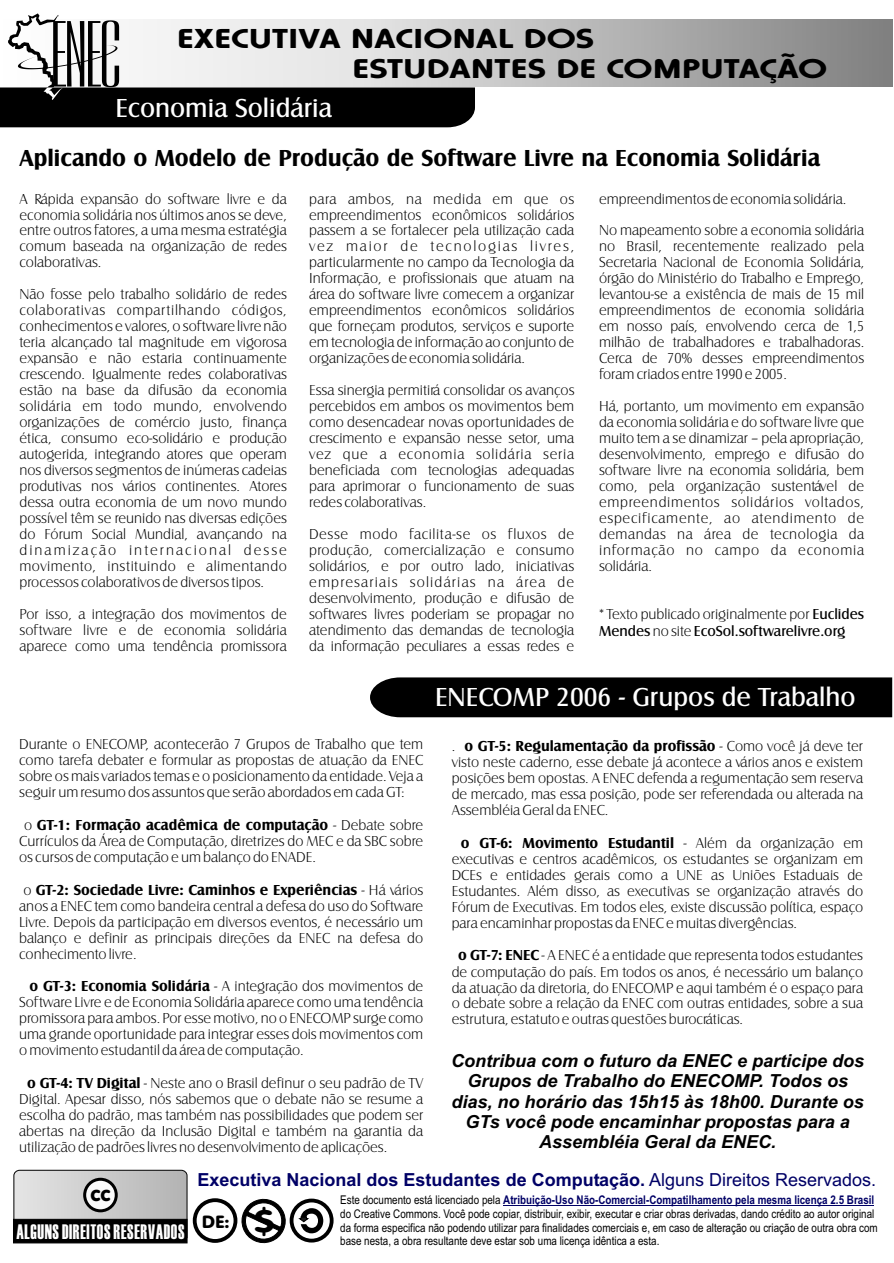
<style>
.page{position:relative;width:894px;height:1263px;background:#fff}
.page>*{position:absolute;margin:0;border:0;box-sizing:border-box;transform-origin:0 0}
.t1{font:28.5px "Horatio D Bol";color:#000;scale:1.37 1}
.t2{font:28.35px "Horatio D Bol";color:#000;scale:1.39 1}
.t3{font:27px "Castle T";color:#fff}
.t4{font:700 24px "Castle T";color:#000}
.t5{font:20.85px "Haettenschweiler";letter-spacing:.04em;color:#fff;scale:.81 1}
.t6{font:20.85px "VAG Rounded BT";color:#000}
.t7{font:italic 700 18px/20.1px "Arial";color:#000;text-align:center}
.t8{font:700 18px "Arial";color:#006}
.t9{font:17.55px "VAG Rounded BT";color:#000;scale:1.09 1}
.t10{font:15px/16px "Castle T Lig";color:#000;text-align:justify}
.t11{font:700 15px "Castle T";color:#000}
.t12{font:15px "Castle T";color:#000}
.t13{font:12px/13.6px "Arial Narrow";color:#000}
.s1{font-family:"Castle T"}
.s2{font-family:"Castle T Lig"}
.s3{font-family:"Castle T Lig";font-weight:400}
.s4{font-family:"Castle T";font-weight:700}
.s5{font-weight:400}
.s6{font-weight:700;color:#006}
.s7{font-size:30.3px}
</style>
<div class="page">
<svg style="left:475px;top:20px;width:418px;height:67px;background:#a6a6a6"></svg>
<svg style="left:0;top:13px;width:475px;height:114px"></svg>
<svg style="left:13px;top:1170px;width:175px;height:68px;background:#c4c4c4"></svg>
<div style="left:13px;top:1219px;width:174px;height:24px;background:#000;border:1px solid #000"></div>
<svg style="left:83px;top:1178px;width:35px;height:34px"></svg>
<svg style="left:241px;top:1198px;width:45px;height:46px"></svg>
<div style="left:193px;top:1198px;width:44px;height:45px;border:4px solid #000;border-radius:50%"></div>
<div style="left:290px;top:1199px;width:44px;height:44px;border:4px solid #000;border-radius:50%"></div>
<svg style="left:299px;top:1208px;width:24px;height:25px"></svg>
<hr style="left:503px;top:1205px;width:371px;height:1px;background:#006">
<div style="left:370px;top:677px;width:522px;height:40px;background:#000"></div>
<h1 class="t1" style="left:177px;top:27px;width:306px">EXECUTIVA NACIONAL DOS</h1>
<h2 class="t2" style="left:352px;top:56px;width:343px">ESTUDANTES DE COMPUTAÇÃO</h2>
<h3 class="t3" style="left:115px;top:95px;width:218px">Economia Solidária</h3>
<h3 class="t4" style="left:19px;top:146px;width:803px">Aplicando o Modelo de Produção de Software Livre na Economia Solidária</h3>
<p class="t10" style="left:20px;top:191px;width:269px">A Rápida expansão do software livre e da economia solidária nos últimos anos se deve, entre outros fatores, a uma mesma estratégia comum baseada na organização de redes colaborativas.</p>
<p class="t10" style="left:20px;top:286px;width:269px">Não fosse pelo trabalho solidário de redes colaborativas compartilhando códigos, conhecimentos e valores, o software livre não teria alcançado tal magnitude em vigorosa expansão e não estaria continuamente crescendo. Igualmente redes colaborativas estão na base da difusão da economia solidária em todo mundo, envolvendo organizações de comércio justo, finança ética, consumo eco-solidário e produção autogerida, integrando atores que operam nos diversos segmentos de inúmeras cadeias produtivas nos vários continentes. Atores dessa outra economia de um novo mundo possível têm se reunido nas diversas edições do Fórum Social Mundial, avançando na dinamização internacional desse movimento, instituindo e alimentando processos colaborativos de diversos tipos.</p>
<p class="t10" style="left:20px;top:606px;width:269px">Por isso, a integração dos movimentos de software livre e de economia solidária aparece como uma tendência promissora</p>
<p class="t10" style="left:309px;top:191px;width:267px">para ambos, na medida em que os empreendimentos econômicos solidários passem a se fortalecer pela utilização cada vez maior de tecnologias livres, particularmente no campo da Tecnologia da Informação, e profissionais que atuam na área do software livre comecem a organizar empreendimentos econômicos solidários que forneçam produtos, serviços e suporte em tecnologia de informação ao conjunto de organizações de economia solidária.</p>
<p class="t10" style="left:309px;top:382px;width:267px">Essa sinergia permitirá consolidar os avanços percebidos em ambos os movimentos bem como desencadear novas oportunidades de crescimento e expansão nesse setor, uma vez que a economia solidária seria beneficiada com tecnologias adequadas para aprimorar o funcionamento de suas redes colaborativas.</p>
<p class="t10" style="left:309px;top:526px;width:267px">Desse modo facilita-se os fluxos de produção, comercialização e consumo solidários, e por outro lado, iniciativas empresariais solidárias na área de desenvolvimento, produção e difusão de softwares livres poderiam se propagar no atendimento das demandas de tecnologia da informação peculiares a essas redes e</p>
<p class="t10" style="left:599px;top:183px;width:267px;line-height:32px">empreendimentos de economia solidária.<br>No mapeamento sobre a economia solidária</p>
<p class="t10" style="left:599px;top:239px;width:267px">no Brasil, recentemente realizado pela Secretaria Nacional de Economia Solidária, órgão do Ministério do Trabalho e Emprego, levantou-se a existência de mais de 15 mil empreendimentos de economia solidária em nosso país, envolvendo cerca de 1,5 milhão de trabalhadores e trabalhadoras.<br>Cerca de 70% desses empreendimentos foram criados entre 1990 e 2005.</p>
<p class="t10" style="left:599px;top:398px;width:267px">Há, portanto, um movimento em expansão da economia solidária e do software livre que muito tem a se dinamizar – pela apropriação, desenvolvimento, emprego e difusão do software livre na economia solidária, bem como, pela organização sustentável de empreendimentos solidários voltados, especificamente, ao atendimento de demandas na área de tecnologia da informação no campo da economia solidária.</p>
<p class="t10" style="left:599px;top:606px;width:267px">* Texto publicado originalmente por <span class="s1">Euclides</span></p>
<p class="t12" style="left:599px;top:623px;width:248px">Mendes <span class="s2">no site</span> EcoSol.softwarelivre.org</p>
<p class="t10" style="left:19px;top:736px;width:406px">Durante o ENECOMP, acontecerão 7 Grupos de Trabalho que tem como tarefa debater e formular as propostas de atuação da ENEC sobre os mais variados temas e o posicionamento da entidade. Veja a seguir um resumo dos assuntos que serão abordados em cada GT:</p>
<p class="t11" style="left:24px;top:818px;width:401px"><span class="s3">o</span> GT-1: Formação acadêmica de computação <span class="s3">- Debate sobre</span></p>
<p class="t10" style="left:19px;top:833px;width:406px">Currículos da Área de Computação, diretrizes do MEC e da SBC sobre os cursos de computação e um balanço do ENADE.</p>
<p class="t11" style="left:23px;top:882px;width:401px"><span class="s3">o</span> GT-2: Sociedade Livre: Caminhos e Experiências <span class="s3">- Há vários</span></p>
<p class="t10" style="left:19px;top:898px;width:406px">anos a ENEC tem como bandeira central a defesa do uso do Software Livre. Depois da participação em diversos eventos, é necessário um balanço e definir as principais direções da ENEC na defesa do conhecimento livre.</p>
<p class="t10" style="left:29px;top:978px;width:395px"><span class="s4">o GT-3: Economia Solidária</span> - A integração dos movimentos de</p>
<p class="t10" style="left:19px;top:994px;width:406px">Software Livre e de Economia Solidária aparece como uma tendência promissora para ambos. Por esse motivo, no o ENECOMP surge como uma grande oportunidade para integrar esses dois movimentos com o movimento estudantil da área de computação.</p>
<p class="t10" style="left:19px;top:1075px;width:406px;text-indent:8px"><span class="s4">o GT-4: TV Digital</span> - Neste ano o Brasil definur o seu padrão de TV Digital. Apesar disso, nós sabemos que o debate não se resume a escolha do padrão, mas também nas possibilidades que podem ser abertas na direção da Inclusão Digital e também na garantia da utilização de padrões livres no desenvolvimento de aplicações.</p>
<h3 class="t3" style="left:435px;top:683px;width:422px">ENECOMP 2006 - Grupos de Trabalho</h3>
<p class="t11" style="left:452px;top:739px;width:413px"><span class="s3">.</span> o GT-5: Regulamentação da profissão <span class="s3">- Como você já deve ter</span></p>
<p class="t10" style="left:452px;top:754px;width:413px">visto neste caderno, esse debate já acontece a vários anos e existem posições bem opostas. A ENEC defenda a regumentação sem reserva de mercado, mas essa posição, pode ser referendada ou alterada na Assembléia Geral da ENEC.</p>
<p class="t11" style="left:461px;top:836px;width:404px">o GT-6: Movimento Estudantil <span class="s3">- Além da organização em</span></p>
<p class="t10" style="left:452px;top:851px;width:413px">executivas e centros acadêmicos, os estudantes se organizam em DCEs e entidades gerais como a UNE as Uniões Estaduais de Estudantes. Além disso, as executivas se organização através do Fórum de Executivas. Em todos eles, existe discussão política, espaço para encaminhar propostas da ENEC e muitas divergências.</p>
<p class="t10" style="left:452px;top:948px;width:413px;text-indent:7px"><span class="s4">o GT-7: ENEC</span> - A ENEC é a entidade que representa todos estudantes de computação do país. Em todos os anos, é necessário um balanço da atuação da diretoria, do ENECOMP e aqui também é o espaço para o debate sobre a relação da ENEC com outras entidades, sobre a sua estrutura, estatuto e outras questões burocráticas.</p>
<p class="t7" style="left:451px;top:1053px;width:415px">Contribua com o futuro da ENEC e participe dos Grupos de Trabalho do ENECOMP. Todos os dias, no horário das 15h15 às 18h00. Durante os GTs você pode encaminhar propostas para a Assembléia Geral da ENEC.</p>
<h3 class="t6" style="left:91px;top:1185px;width:21px">cc</h3>
<h3 class="t5" style="left:16px;top:1224px;width:209px">ALGUNSDIREITOS RESERVADOS</h3>
<p class="t8" style="left:197px;top:1173px;width:680px">Executiva Nacional dos Estudantes de Computação. <span class="s5">Alguns Direitos Reservados.</span></p>
<p class="t13" style="left:340px;top:1194px;width:539px">Este documento está licenciado pela <span class="s6">Atribuição-Uso Não-Comercial-Compatilhamento pela mesma licença 2.5 Brasil </span>do Creative Commons. Você pode copiar, distribuir, exibir, executar e criar obras derivadas, dando crédito ao autor original da forma especifica não podendo utilizar para finalidades comerciais e, em caso de alteração ou criação de outra obra com base nesta, a obra resultante deve estar sob uma licença idêntica a esta.</p>
<p class="t9" style="left:202px;top:1214px;width:68px">DE: <span class="s7">$</span></p>
</div>
